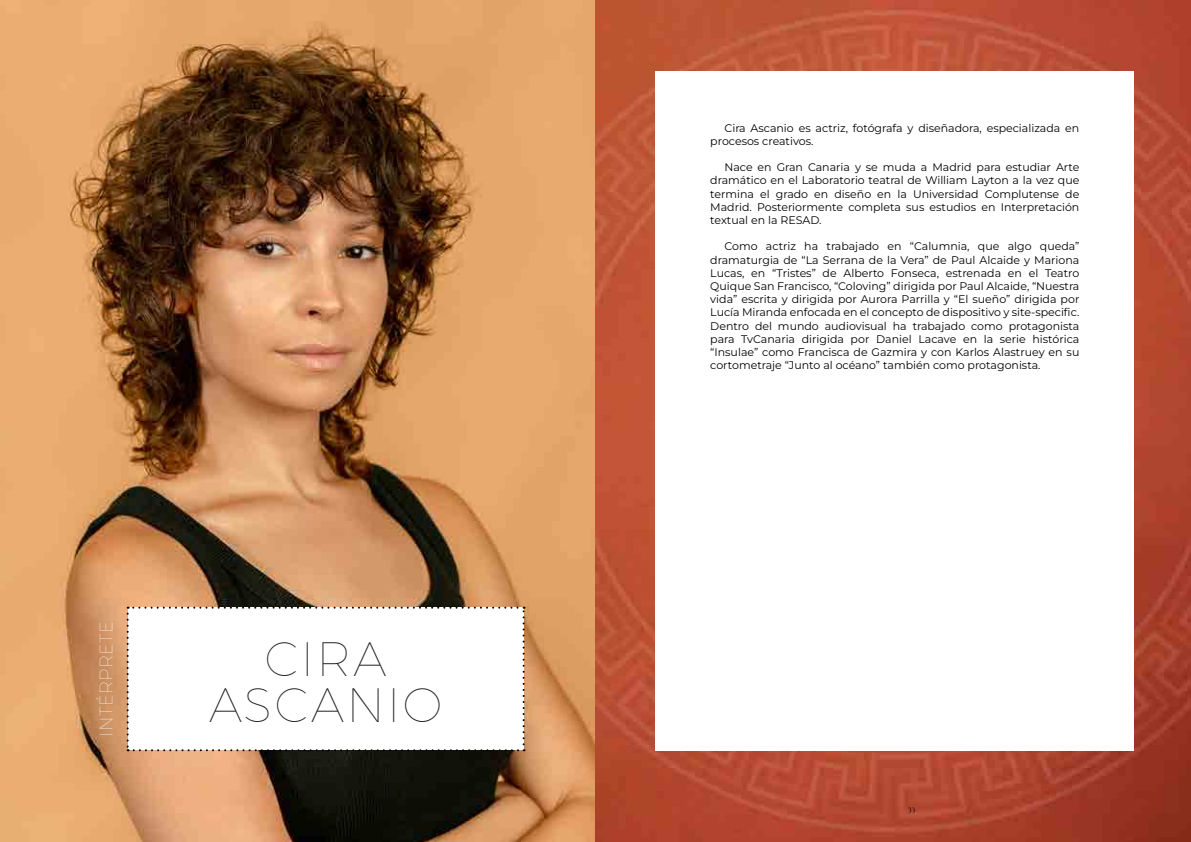
<style>
.page{position:relative;width:1191px;height:842px;background:#fff}
.page>*{position:absolute;margin:0;border:0;box-sizing:border-box;transform-origin:0 0}
.t1{font:100 48px "Montserrat";letter-spacing:.05em;color:#222}
.t2{font:100 18px "Montserrat";letter-spacing:.03em;color:#fff}
.t3{font:11px/13.2px "Montserrat";color:#000;text-align:justify}
.t4{font:9px "Cormorant Garamond";color:#020203}
</style>
<div class="page">
<img style="left:0;top:0;width:1191px;height:842px">
<svg style="left:127px;top:607px;width:397px;height:144px"></svg>
<div style="left:655px;top:71px;width:479px;height:680px;background:#fff"></div>
<h2 class="t2" style="left:93px;top:737px;width:117px;rotate:-90deg">INTÉRPRETE</h2>
<h1 class="t1" style="left:265px;top:624px;width:123px">CIRA</h1>
<h1 class="t1" style="left:209px;top:670px;width:234px">ASCANIO</h1>
<p class="t3" style="left:710px;top:121px;width:370px;text-indent:14px">Cira Ascanio es actriz, fotógrafa y diseñadora, especializada en procesos creativos.</p>
<p class="t3" style="left:710px;top:160px;width:370px;text-indent:14px">Nace en Gran Canaria y se muda a Madrid para estudiar Arte dramático en el Laboratorio teatral de William Layton a la vez que termina el grado en diseño en la Universidad Complutense de Madrid. Posteriormente completa sus estudios en Interpretación textual en la RESAD.</p>
<p class="t3" style="left:710px;top:240px;width:370px;text-indent:14px">Como actriz ha trabajado en “Calumnia, que algo queda” dramaturgia de “La Serrana de la Vera” de Paul Alcaide y Mariona Lucas, en “Tristes” de Alberto Fonseca, estrenada en el Teatro Quique San Francisco, “Coloving” dirigida por Paul Alcaide, “Nuestra vida” escrita y dirigida por Aurora Parrilla y “El sueño” dirigida por Lucía Miranda enfocada en el concepto de dispositivo y site-specific.<br>Dentro del mundo audiovisual ha trabajado como protagonista para TvCanaria dirigida por Daniel Lacave en la serie histórica “Insulae” como Francisca de Gazmira y con Karlos Alastruey en su cortometraje “Junto al océano” también como protagonista.</p>
<p class="t4" style="left:908px;top:803px;width:9px">33</p>
</div>
